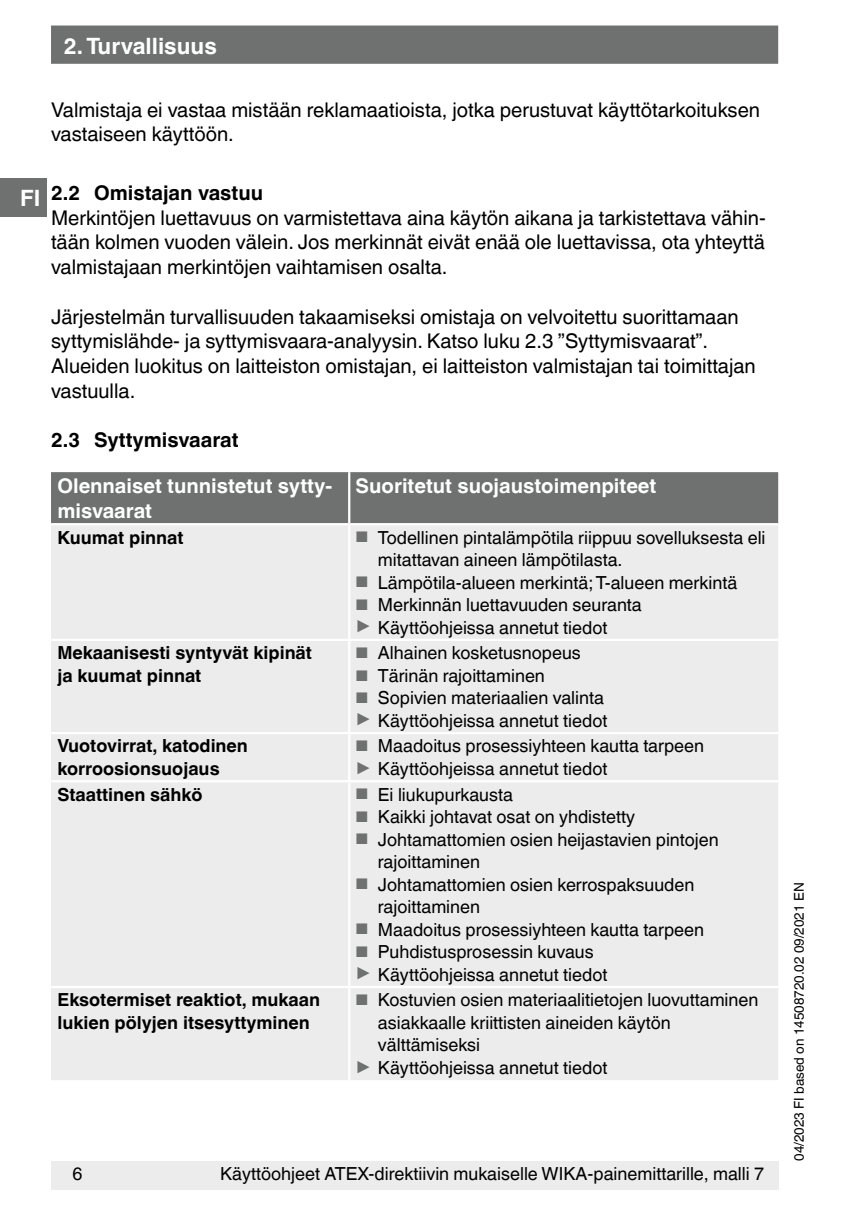
<style>
.page{position:relative;width:842px;height:1212px;background:#fff}
.page>*{position:absolute;margin:0;border:0;box-sizing:border-box;transform-origin:0 0}
.t1{font:700 22.5px "Helvetica World";color:#fff}
.t2{font:20.25px/24.8px "Helvetica World";color:#000}
.t3{font:700 20.25px/24.8px "Helvetica World";color:#fff}
.t4{font:700 20.25px "Helvetica World";color:#000}
.t5{font:18px/22.5px "Helvetica World";color:#000}
.t6{font:700 18px/22.5px "Helvetica World";color:#000}
.t7{font:13.5px "Helvetica World";color:#000}
.s1{font-size:15.3px;color:#6f7070}
.s2{font-size:20.25px;color:#6f7070}
</style>
<div class="page">
<div style="left:51px;top:1161px;width:727px;height:29px;background:#ececec"></div>
<div style="left:51px;top:26px;width:727px;height:38px;background:#6f7070;border:2px solid #6f7070"></div>
<div style="left:0;top:179px;width:47px;height:38px;background:#6f7070"></div>
<div style="left:51px;top:472px;width:727px;height:51px;background:#6f7070"></div>
<div style="left:51px;top:525px;width:727px;height:555px;background:#ececec"></div>
<hr style="left:348px;top:472px;width:2px;height:51px;background:#fff">
<hr style="left:348px;top:525px;width:2px;height:114px;background:#fff">
<hr style="left:51px;top:639px;width:298px;height:2px;background:#fff">
<hr style="left:349px;top:639px;width:429px;height:2px;background:#fff">
<hr style="left:348px;top:641px;width:2px;height:91px;background:#fff">
<hr style="left:51px;top:732px;width:298px;height:2px;background:#fff">
<hr style="left:349px;top:732px;width:429px;height:2px;background:#fff">
<hr style="left:348px;top:734px;width:2px;height:46px;background:#fff">
<hr style="left:51px;top:780px;width:298px;height:2px;background:#fff">
<hr style="left:349px;top:780px;width:429px;height:2px;background:#fff">
<hr style="left:348px;top:782px;width:2px;height:204px;background:#fff">
<hr style="left:51px;top:986px;width:298px;height:2px;background:#fff">
<hr style="left:349px;top:986px;width:429px;height:2px;background:#fff">
<hr style="left:348px;top:988px;width:2px;height:92px;background:#fff">
<p class="t1" style="left:64px;top:33px;width:155px">2. Turvallisuus</p>
<p class="t1" style="left:20px;top:185px;width:22px">FI</p>
<p class="t2" style="left:51px;top:97px;width:710px">Valmistaja ei vastaa mistään reklamaatioista, jotka perustuvat käyttötarkoituksen vastaiseen käyttöön.</p>
<p class="t4" style="left:51px;top:181px;width:214px">2.2 Omistajan vastuu</p>
<p class="t2" style="left:51px;top:205px;width:716px;text-align:justify">Merkintöjen luettavuus on varmistettava aina käytön aikana ja tarkistettava vähin&shy;tään kolmen vuoden välein. Jos merkinnät eivät enää ole luettavissa, ota yhteyttä valmistajaan merkintöjen vaihtamisen osalta.</p>
<p class="t2" style="left:51px;top:304px;width:706px">Järjestelmän turvallisuuden takaamiseksi omistaja on velvoitettu suorittamaan syttymislähde- ja syttymisvaara-analyysin. Katso luku 2.3 ”Syttymisvaarat”.<br>Alueiden luokitus on laitteiston omistajan, ei laitteiston valmistajan tai toimittajan vastuulla.</p>
<p class="t4" style="left:51px;top:428px;width:189px">2.3 Syttymisvaarat</p>
<p class="t3" style="left:57px;top:474px;width:276px">Olennaiset tunnistetut sytty&shy;misvaarat</p>
<p class="t3" style="left:356px;top:474px;width:302px">Suoritetut suojaustoimenpiteet</p>
<p class="t6" style="left:57px;top:526px;width:128px">Kuumat pinnat</p>
<p class="t5" style="left:378px;top:526px;width:389px;text-indent:-22px"><span class="s1">■</span> Todellinen pintalämpötila riippuu sovelluksesta eli mitattavan aineen lämpötilasta.</p>
<p class="t5" style="left:356px;top:571px;width:383px"><span class="s1">■</span> Lämpötila-alueen merkintä; T-alueen merkintä</p>
<p class="t5" style="left:356px;top:593px;width:288px"><span class="s1">■</span> Merkinnän luettavuuden seuranta <span class="s2">▶</span> Käyttöohjeissa annetut tiedot</p>
<p class="t6" style="left:57px;top:642px;width:256px">Mekaanisesti syntyvät kipinät ja kuumat pinnat</p>
<p class="t5" style="left:356px;top:642px;width:227px"><span class="s1">■</span> Alhainen kosketusnopeus</p>
<p class="t5" style="left:356px;top:664px;width:191px"><span class="s1">■</span> Tärinän rajoittaminen</p>
<p class="t5" style="left:356px;top:687px;width:253px"><span class="s1">■</span> Sopivien materiaalien valinta <span class="s2">▶</span> Käyttöohjeissa annetut tiedot</p>
<p class="t6" style="left:57px;top:735px;width:192px">Vuotovirrat, katodinen korroosionsuojaus</p>
<p class="t5" style="left:356px;top:735px;width:350px"><span class="s1">■</span> Maadoitus prosessiyhteen kautta tarpeen <span class="s2">▶</span> Käyttöohjeissa annetut tiedot</p>
<p class="t6" style="left:57px;top:783px;width:147px">Staattinen sähkö</p>
<p class="t5" style="left:356px;top:783px;width:159px"><span class="s1">■</span> Ei liukupurkausta</p>
<p class="t5" style="left:356px;top:805px;width:281px"><span class="s1">■</span> Kaikki johtavat osat on yhdistetty</p>
<p class="t5" style="left:378px;top:828px;width:342px;text-indent:-22px"><span class="s1">■</span> Johtamattomien osien heijastavien pintojen rajoittaminen</p>
<p class="t5" style="left:378px;top:873px;width:318px;text-indent:-22px"><span class="s1">■</span> Johtamattomien osien kerrospaksuuden rajoittaminen</p>
<p class="t5" style="left:356px;top:918px;width:350px"><span class="s1">■</span> Maadoitus prosessiyhteen kautta tarpeen</p>
<p class="t5" style="left:356px;top:940px;width:253px"><span class="s1">■</span> Puhdistusprosessin kuvaus <span class="s2">▶</span> Käyttöohjeissa annetut tiedot</p>
<p class="t6" style="left:57px;top:989px;width:264px">Eksotermiset reaktiot, mukaan lukien pölyjen itsesyttyminen</p>
<p class="t5" style="left:356px;top:989px;width:404px"><span class="s1">■</span> Kostuvien osien materiaalitietojen luovuttaminen</p>
<p class="t5" style="left:378px;top:1011px;width:294px">asiakkaalle kriittisten aineiden käytön</p>
<p class="t5" style="left:378px;top:1034px;width:104px">välttämiseksi</p>
<p class="t5" style="left:356px;top:1056px;width:253px"><span class="s2">▶</span> Käyttöohjeissa annetut tiedot</p>
<p class="t5" style="left:73px;top:1163px;width:12px">6</p>
<p class="t5" style="left:220px;top:1163px;width:546px">Käyttöohjeet ATEX-direktiivin mukaiselle WIKA-painemittarille, malli 7</p>
<p class="t7" style="left:791px;top:1161px;width:280px;rotate:-90deg">04/2023 FI based on 14508720.02 09/2021 EN</p>
</div>
